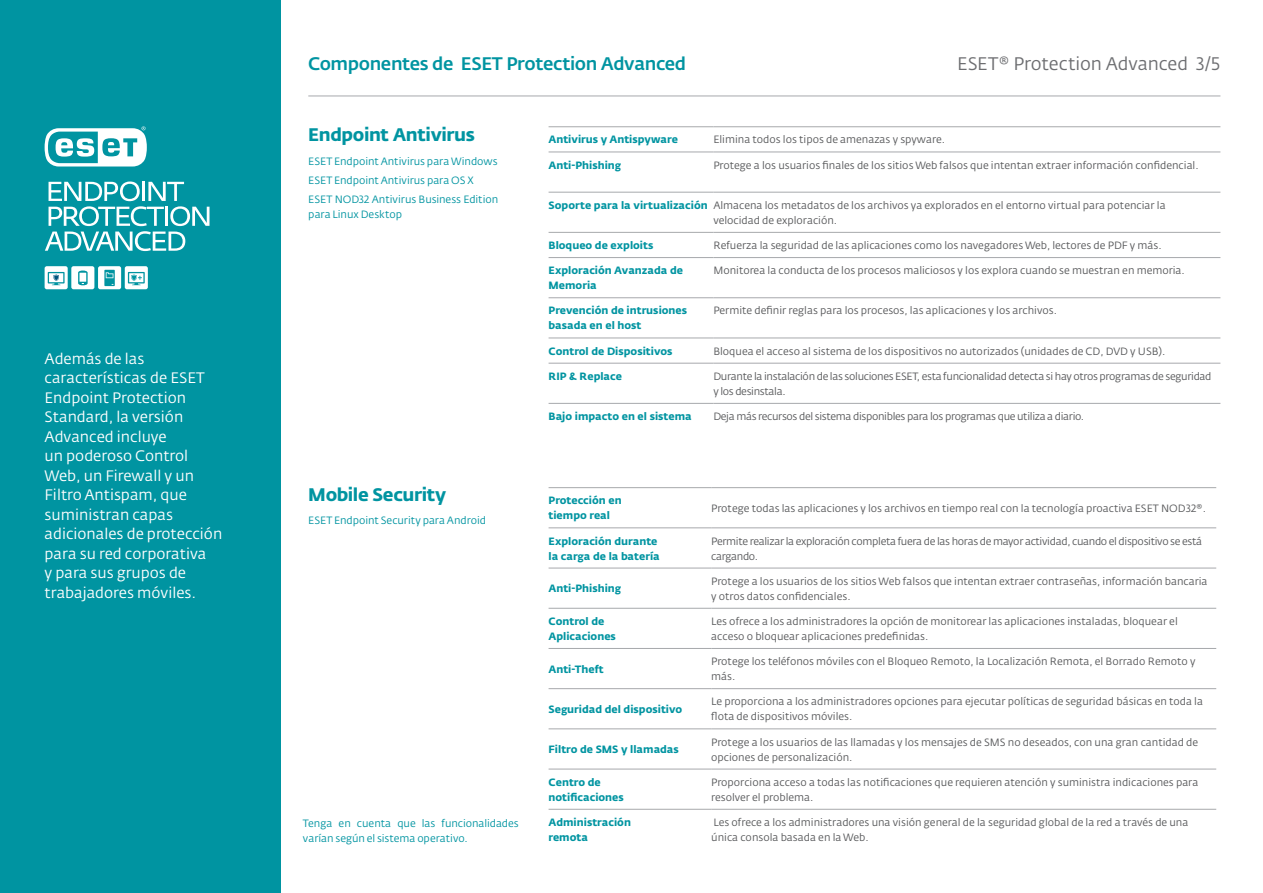
<style>
.page{position:relative;width:1263px;height:893px;background:#fff}
.page>*{position:absolute;margin:0;border:0;box-sizing:border-box;transform-origin:0 0}
.t1{font:500 18px "Fedra Sans Alt Pro";letter-spacing:-.02em;color:#0094a1}
.t2{font:700 18px "Fedra Sans Alt Pro";letter-spacing:-.02em;color:#0094a1}
.t3{font:18px "Fedra Sans Alt Pro";letter-spacing:-.005em;color:#6d6e71}
.t4{font:15px/19.5px "Fedra Sans Alt Pro";color:#fff}
.t5{font:10.5px/15px "Fedra Sans Alt Pro";color:#58595b}
.t6{font:700 10.5px/15px "Fedra Sans Alt Pro";color:#0094a1}
.t7{font:10.5px/15px "Fedra Sans Alt Pro";letter-spacing:-.03em;color:#58595b}
.t8{font:10.5px/19.2px "Fedra Sans Alt Pro";letter-spacing:-.005em;color:#0094a1}
.s1{font-weight:700;color:#0094a1}
</style>
<div class="page">
<div style="left:0;top:0;width:281px;height:893px;background:#0094a1"></div>
<svg style="left:45px;top:181px;width:164px;height:70px"></svg>
<svg style="left:45px;top:126px;width:102px;height:40px"></svg>
<div style="left:71px;top:266px;width:23px;height:23px;background:#fff;border-radius:2px"></div>
<svg style="left:78px;top:271px;width:10px;height:14px"></svg>
<svg style="left:125px;top:266px;width:23px;height:23px"></svg>
<svg style="left:128px;top:272px;width:17px;height:13px"></svg>
<svg style="left:45px;top:266px;width:23px;height:23px"></svg>
<svg style="left:48px;top:272px;width:17px;height:13px"></svg>
<div style="left:98px;top:266px;width:23px;height:23px;background:#fff;border-radius:2px"></div>
<svg style="left:104px;top:270px;width:11px;height:16px"></svg>
<svg style="left:106px;top:272px;width:8px;height:13px"></svg>
<hr style="left:549px;top:152px;width:164px;height:1px;background:#a7a9ac">
<hr style="left:713px;top:152px;width:507px;height:1px;background:#a7a9ac">
<hr style="left:549px;top:192px;width:164px;height:1px;background:#a7a9ac">
<hr style="left:713px;top:192px;width:507px;height:1px;background:#a7a9ac">
<hr style="left:549px;top:232px;width:164px;height:1px;background:#a7a9ac">
<hr style="left:713px;top:232px;width:507px;height:1px;background:#a7a9ac">
<hr style="left:549px;top:257px;width:164px;height:1px;background:#a7a9ac">
<hr style="left:713px;top:257px;width:507px;height:1px;background:#a7a9ac">
<hr style="left:549px;top:297px;width:164px;height:1px;background:#a7a9ac">
<hr style="left:713px;top:297px;width:507px;height:1px;background:#a7a9ac">
<hr style="left:549px;top:338px;width:164px;height:1px;background:#a7a9ac">
<hr style="left:713px;top:338px;width:507px;height:1px;background:#a7a9ac">
<hr style="left:549px;top:363px;width:164px;height:1px;background:#a7a9ac">
<hr style="left:713px;top:363px;width:507px;height:1px;background:#a7a9ac">
<hr style="left:549px;top:403px;width:164px;height:1px;background:#a7a9ac">
<hr style="left:713px;top:403px;width:507px;height:1px;background:#a7a9ac">
<hr style="left:549px;top:126px;width:164px;height:1px;background:#a7a9ac">
<hr style="left:713px;top:126px;width:507px;height:1px;background:#a7a9ac">
<hr style="left:549px;top:487px;width:162px;height:1px;background:#a7a9ac">
<hr style="left:711px;top:487px;width:505px;height:1px;background:#a7a9ac">
<hr style="left:549px;top:528px;width:162px;height:1px;background:#a7a9ac">
<hr style="left:711px;top:528px;width:505px;height:1px;background:#a7a9ac">
<hr style="left:549px;top:568px;width:162px;height:1px;background:#a7a9ac">
<hr style="left:711px;top:568px;width:505px;height:1px;background:#a7a9ac">
<hr style="left:549px;top:608px;width:162px;height:1px;background:#a7a9ac">
<hr style="left:711px;top:608px;width:505px;height:1px;background:#a7a9ac">
<hr style="left:549px;top:648px;width:162px;height:1px;background:#a7a9ac">
<hr style="left:711px;top:648px;width:505px;height:1px;background:#a7a9ac">
<hr style="left:549px;top:688px;width:162px;height:1px;background:#a7a9ac">
<hr style="left:711px;top:688px;width:505px;height:1px;background:#a7a9ac">
<hr style="left:549px;top:728px;width:162px;height:1px;background:#a7a9ac">
<hr style="left:711px;top:728px;width:505px;height:1px;background:#a7a9ac">
<hr style="left:549px;top:769px;width:162px;height:1px;background:#a7a9ac">
<hr style="left:711px;top:769px;width:505px;height:1px;background:#a7a9ac">
<hr style="left:549px;top:809px;width:162px;height:1px;background:#a7a9ac">
<hr style="left:711px;top:809px;width:505px;height:1px;background:#a7a9ac">
<hr style="left:308px;top:96px;width:912px;height:1px;background:#a7a9ac">
<p class="t4" style="left:45px;top:349px;width:179px">Además de las características de ESET<br>Endpoint Protection<br>Standard, la versión<br>Advanced incluye<br>un poderoso Control<br>Web, un Firewall y un<br>Filtro Antispam, que suministran capas adicionales de protección para su red corporativa<br>y para sus grupos de trabajadores móviles.</p>
<h1 class="t1" style="left:308px;top:52px;width:379px">Componentes de ESET Protection Advanced</h1>
<h1 class="t3" style="left:957px;top:52px;width:265px">ESET® Protection Advanced 3/5</h1>
<h1 class="t2" style="left:308px;top:123px;width:168px">Endpoint Antivirus</h1>
<p class="t8" style="left:308px;top:151px;width:191px">ESET Endpoint Antivirus para Windows<br>ESET Endpoint Antivirus para OS X<br>ESET NOD32 Antivirus Business Edition</p>
<p class="t8" style="left:308px;top:205px;width:95px">para Linux Desktop</p>
<p class="t6" style="left:549px;top:132px;width:131px">Antivirus y Antispyware</p>
<p class="t5" style="left:713px;top:132px;width:233px">Elimina todos los tipos de amenazas y spyware.</p>
<p class="t6" style="left:549px;top:157px;width:74px">Anti-Phishing</p>
<p class="t5" style="left:713px;top:157px;width:487px">Protege a los usuarios finales de los sitios Web falsos que intentan extraer información confidencial.</p>
<p class="t5" style="left:713px;top:198px;width:454px;text-indent:-165px"><span class="s1">Soporte para la virtualización</span> Almacena los metadatos de los archivos ya explorados en el entorno virtual para potenciar la velocidad de exploración.</p>
<p class="t6" style="left:549px;top:238px;width:106px">Bloqueo de exploits</p>
<p class="t5" style="left:713px;top:238px;width:450px">Refuerza la seguridad de las aplicaciones como los navegadores Web, lectores de PDF y más.</p>
<p class="t6" style="left:549px;top:263px;width:136px">Exploración Avanzada de<br>Memoria</p>
<p class="t5" style="left:713px;top:263px;width:473px">Monitorea la conducta de los procesos maliciosos y los explora cuando se muestran en memoria.</p>
<p class="t6" style="left:549px;top:303px;width:140px">Prevención de intrusiones basada en el host</p>
<p class="t5" style="left:713px;top:303px;width:345px">Permite definir reglas para los procesos, las aplicaciones y los archivos.</p>
<p class="t6" style="left:549px;top:343px;width:126px">Control de Dispositivos</p>
<p class="t5" style="left:713px;top:343px;width:454px">Bloquea el acceso al sistema de los dispositivos no autorizados (unidades de CD, DVD y USB).</p>
<p class="t6" style="left:549px;top:369px;width:75px">RIP &amp; Replace</p>
<p class="t7" style="left:713px;top:369px;width:500px">Durante la instalación de las soluciones ESET, esta funcionalidad detecta si hay otros programas de seguridad y los desinstala.</p>
<p class="t6" style="left:549px;top:409px;width:145px">Bajo impacto en el sistema</p>
<p class="t7" style="left:713px;top:409px;width:372px">Deja más recursos del sistema disponibles para los programas que utiliza a diario.</p>
<h1 class="t2" style="left:308px;top:484px;width:139px">Mobile Security</h1>
<p class="t6" style="left:549px;top:493px;width:75px">Protección en tiempo real</p>
<p class="t5" style="left:711px;top:501px;width:496px">Protege todas las aplicaciones y los archivos en tiempo real con la tecnología proactiva ESET NOD32®.</p>
<p class="t6" style="left:549px;top:533px;width:113px">Exploración durante la carga de la batería</p>
<p class="t7" style="left:711px;top:533px;width:492px">Permite realizar la exploración completa fuera de las horas de mayor actividad, cuando el dispositivo se está cargando.</p>
<p class="t6" style="left:549px;top:581px;width:74px">Anti-Phishing</p>
<p class="t5" style="left:711px;top:574px;width:498px">Protege a los usuarios de los sitios Web falsos que intentan extraer contraseñas, información bancaria y otros datos confidenciales.</p>
<p class="t6" style="left:549px;top:614px;width:69px">Control de<br>Aplicaciones</p>
<p class="t5" style="left:711px;top:614px;width:468px">Les ofrece a los administradores la opción de monitorear las aplicaciones instaladas, bloquear el acceso o bloquear aplicaciones predefinidas.</p>
<p class="t6" style="left:549px;top:661px;width:57px">Anti-Theft</p>
<p class="t5" style="left:711px;top:654px;width:486px">Protege los teléfonos móviles con el Bloqueo Remoto, la Localización Remota, el Borrado Remoto y más.</p>
<p class="t6" style="left:549px;top:702px;width:135px">Seguridad del dispositivo</p>
<p class="t5" style="left:711px;top:694px;width:493px">Le proporciona a los administradores opciones para ejecutar políticas de seguridad básicas en toda la flota de dispositivos móviles.</p>
<p class="t6" style="left:549px;top:742px;width:132px">Filtro de SMS y llamadas</p>
<p class="t5" style="left:711px;top:734px;width:488px">Protege a los usuarios de las llamadas y los mensajes de SMS no deseados, con una gran cantidad de opciones de personalización.</p>
<p class="t6" style="left:549px;top:775px;width:77px">Centro de notificaciones</p>
<p class="t5" style="left:711px;top:775px;width:489px">Proporciona acceso a todas las notificaciones que requieren atención y suministra indicaciones para resolver el problema.</p>
<p class="t6" style="left:549px;top:815px;width:84px">Administración remota</p>
<p class="t5" style="left:711px;top:815px;width:479px">Les ofrece a los administradores una visión general de la seguridad global de la red a través de una única consola basada en la Web.</p>
<p class="t8" style="left:308px;top:511px;width:179px">ESET Endpoint Security para Android</p>
<p class="t8" style="left:303px;top:815px;width:217px;line-height:15px">Tenga en cuenta que las funcionalidades varían según el sistema operativo.</p>
</div>
